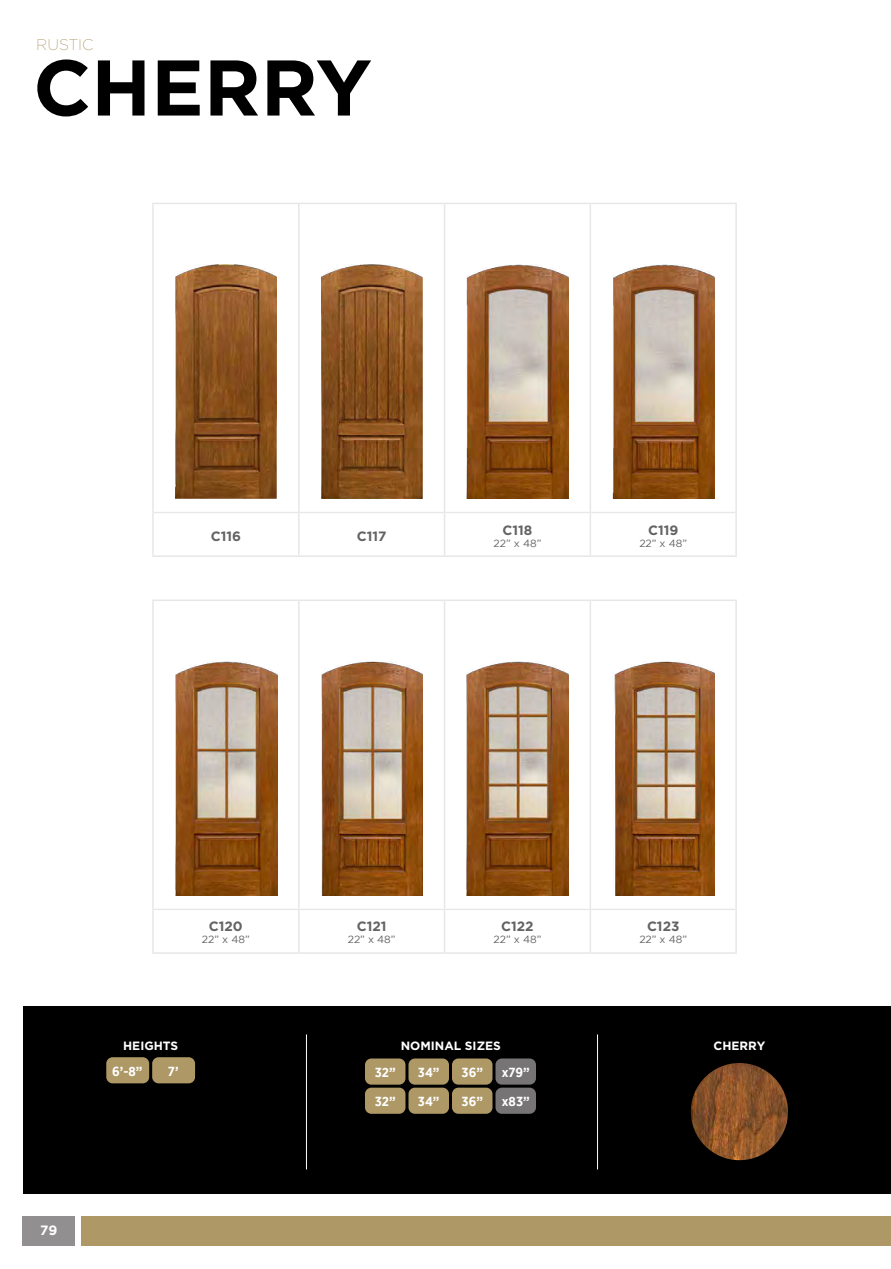
<style>
.page{position:relative;width:891px;height:1269px;background:#fff}
.page>*{position:absolute;margin:0;border:0;box-sizing:border-box;transform-origin:0 0}
.t1{font:700 78.75px "Gotham";color:#000}
.t2{font:200 15.45px "Gotham";color:#ad9866}
.t3{font:700 13.5px "Gotham";color:#636366}
.t4{font:700 13.5px "Gotham";color:#fff}
.t5{font:700 13.05px "Gotham Narrow";color:#fff}
.t6{font:700 12px "Gotham";color:#fff}
.t7{font:10.5px "Gotham";color:#636366}
</style>
<div class="page">
<div style="left:0;top:1006px;width:891px;height:199px;background:#000"></div>
<hr style="left:152px;top:204px;width:2px;height:308px;background:#e6e7e7">
<hr style="left:152px;top:203px;width:147px;height:1px;background:#e6e7e7">
<hr style="left:299px;top:203px;width:146px;height:1px;background:#e6e7e7">
<hr style="left:298px;top:204px;width:2px;height:308px;background:#e6e7e7">
<hr style="left:444px;top:204px;width:1px;height:308px;background:#e6e7e7">
<hr style="left:445px;top:203px;width:145px;height:1px;background:#e6e7e7">
<hr style="left:590px;top:204px;width:1px;height:308px;background:#e6e7e7">
<hr style="left:590px;top:203px;width:147px;height:1px;background:#e6e7e7">
<hr style="left:735px;top:204px;width:2px;height:308px;background:#e6e7e7">
<hr style="left:152px;top:512px;width:2px;height:43px;background:#e6e7e7">
<hr style="left:154px;top:512px;width:145px;height:1px;background:#e6e7e7">
<hr style="left:299px;top:512px;width:146px;height:1px;background:#e6e7e7">
<hr style="left:445px;top:512px;width:145px;height:1px;background:#e6e7e7">
<hr style="left:590px;top:512px;width:145px;height:1px;background:#e6e7e7">
<hr style="left:298px;top:513px;width:2px;height:42px;background:#e6e7e7">
<hr style="left:444px;top:513px;width:1px;height:42px;background:#e6e7e7">
<hr style="left:590px;top:513px;width:1px;height:42px;background:#e6e7e7">
<hr style="left:735px;top:512px;width:2px;height:43px;background:#e6e7e7">
<hr style="left:152px;top:555px;width:147px;height:2px;background:#e6e7e7">
<hr style="left:299px;top:555px;width:146px;height:2px;background:#e6e7e7">
<hr style="left:445px;top:555px;width:145px;height:2px;background:#e6e7e7">
<hr style="left:590px;top:555px;width:147px;height:2px;background:#e6e7e7">
<img style="left:175px;top:264px;width:102px;height:235px">
<img style="left:321px;top:264px;width:101px;height:235px">
<img style="left:467px;top:264px;width:102px;height:235px">
<img style="left:613px;top:264px;width:101px;height:235px">
<hr style="left:152px;top:601px;width:2px;height:308px;background:#e6e7e7">
<hr style="left:152px;top:600px;width:147px;height:1px;background:#e6e7e7">
<hr style="left:299px;top:600px;width:146px;height:1px;background:#e6e7e7">
<hr style="left:445px;top:600px;width:145px;height:1px;background:#e6e7e7">
<hr style="left:590px;top:600px;width:147px;height:1px;background:#e6e7e7">
<hr style="left:298px;top:601px;width:2px;height:308px;background:#e6e7e7">
<hr style="left:444px;top:601px;width:1px;height:308px;background:#e6e7e7">
<hr style="left:590px;top:601px;width:1px;height:308px;background:#e6e7e7">
<hr style="left:735px;top:601px;width:2px;height:308px;background:#e6e7e7">
<hr style="left:152px;top:909px;width:2px;height:43px;background:#e6e7e7">
<hr style="left:154px;top:909px;width:145px;height:1px;background:#e6e7e7">
<hr style="left:152px;top:952px;width:147px;height:2px;background:#e6e7e7">
<hr style="left:298px;top:910px;width:2px;height:42px;background:#e6e7e7">
<hr style="left:299px;top:909px;width:146px;height:1px;background:#e6e7e7">
<hr style="left:445px;top:909px;width:145px;height:1px;background:#e6e7e7">
<hr style="left:590px;top:909px;width:145px;height:1px;background:#e6e7e7">
<hr style="left:444px;top:910px;width:1px;height:42px;background:#e6e7e7">
<hr style="left:590px;top:910px;width:1px;height:42px;background:#e6e7e7">
<hr style="left:735px;top:909px;width:2px;height:43px;background:#e6e7e7">
<hr style="left:299px;top:952px;width:146px;height:2px;background:#e6e7e7">
<hr style="left:445px;top:952px;width:145px;height:2px;background:#e6e7e7">
<hr style="left:590px;top:952px;width:147px;height:2px;background:#e6e7e7">
<img style="left:175px;top:661px;width:102px;height:235px">
<img style="left:321px;top:661px;width:102px;height:235px">
<img style="left:467px;top:661px;width:102px;height:235px">
<img style="left:614px;top:661px;width:100px;height:235px">
<hr style="left:306px;top:1034px;width:1px;height:135px;background:#fff">
<hr style="left:597px;top:1034px;width:1px;height:135px;background:#fff">
<div style="left:409px;top:1059px;width:40px;height:26px;background:#ad9866;border-radius:6px"></div>
<div style="left:365px;top:1059px;width:41px;height:26px;background:#ad9866;border-radius:6px"></div>
<div style="left:452px;top:1059px;width:41px;height:26px;background:#ad9866;border-radius:6px"></div>
<div style="left:496px;top:1059px;width:40px;height:26px;background:#767474;border-radius:6px"></div>
<div style="left:409px;top:1088px;width:40px;height:26px;background:#ad9866;border-radius:6px"></div>
<div style="left:365px;top:1088px;width:41px;height:26px;background:#ad9866;border-radius:6px"></div>
<div style="left:452px;top:1088px;width:41px;height:26px;background:#ad9866;border-radius:6px"></div>
<div style="left:496px;top:1088px;width:40px;height:26px;background:#767474;border-radius:6px"></div>
<div style="left:106px;top:1057px;width:43px;height:26px;background:#ad9866;border-radius:6px"></div>
<div style="left:152px;top:1057px;width:43px;height:26px;background:#ad9866;border-radius:6px"></div>
<img style="left:691px;top:1063px;width:97px;height:97px;border-radius:49px">
<div style="left:0;top:0;width:23px;height:1269px;background:#fff"></div>
<div style="left:0;top:1194px;width:891px;height:22px;background:#fff"></div>
<div style="left:23px;top:1216px;width:52px;height:30px;background:#918f8f"></div>
<div style="left:81px;top:1216px;width:810px;height:30px;background:#ad9866"></div>
<h2 class="t2" style="left:36px;top:35px;width:59px">RUSTIC</h2>
<h1 class="t1" style="left:33px;top:35px;width:340px">CHERRY</h1>
<p class="t3" style="left:211px;top:527px;width:32px">C116</p>
<p class="t3" style="left:357px;top:527px;width:31px">C117</p>
<p class="t3" style="left:503px;top:521px;width:31px">C118</p>
<p class="t7" style="left:494px;top:536px;width:49px">22” x 48”</p>
<p class="t3" style="left:648px;top:521px;width:32px">C119</p>
<p class="t7" style="left:639px;top:536px;width:49px">22” x 48”</p>
<p class="t3" style="left:209px;top:918px;width:35px">C120</p>
<p class="t7" style="left:202px;top:933px;width:49px">22” x 48”</p>
<p class="t3" style="left:357px;top:918px;width:31px">C121</p>
<p class="t7" style="left:348px;top:933px;width:49px">22” x 48”</p>
<p class="t3" style="left:501px;top:918px;width:34px">C122</p>
<p class="t7" style="left:494px;top:933px;width:49px">22” x 48”</p>
<p class="t3" style="left:647px;top:918px;width:34px">C123</p>
<p class="t7" style="left:639px;top:933px;width:49px">22” x 48”</p>
<p class="t6" style="left:123px;top:1037px;width:56px">HEIGHTS</p>
<p class="t6" style="left:714px;top:1038px;width:53px">CHERRY</p>
<p class="t6" style="left:401px;top:1038px;width:102px">NOMINAL SIZES</p>
<p class="t5" style="left:112px;top:1063px;width:32px">6’-8”</p>
<p class="t5" style="left:168px;top:1063px;width:12px">7’</p>
<p class="t4" style="left:40px;top:1222px;width:19px">79</p>
<p class="t5" style="left:375px;top:1064px;width:22px">32”</p>
<p class="t5" style="left:418px;top:1064px;width:23px">34”</p>
<p class="t5" style="left:462px;top:1064px;width:23px">36”</p>
<p class="t5" style="left:502px;top:1064px;width:29px">x79”</p>
<p class="t5" style="left:375px;top:1093px;width:22px">32”</p>
<p class="t5" style="left:418px;top:1093px;width:23px">34”</p>
<p class="t5" style="left:462px;top:1093px;width:23px">36”</p>
<p class="t5" style="left:502px;top:1093px;width:29px">x83”</p>
</div>
